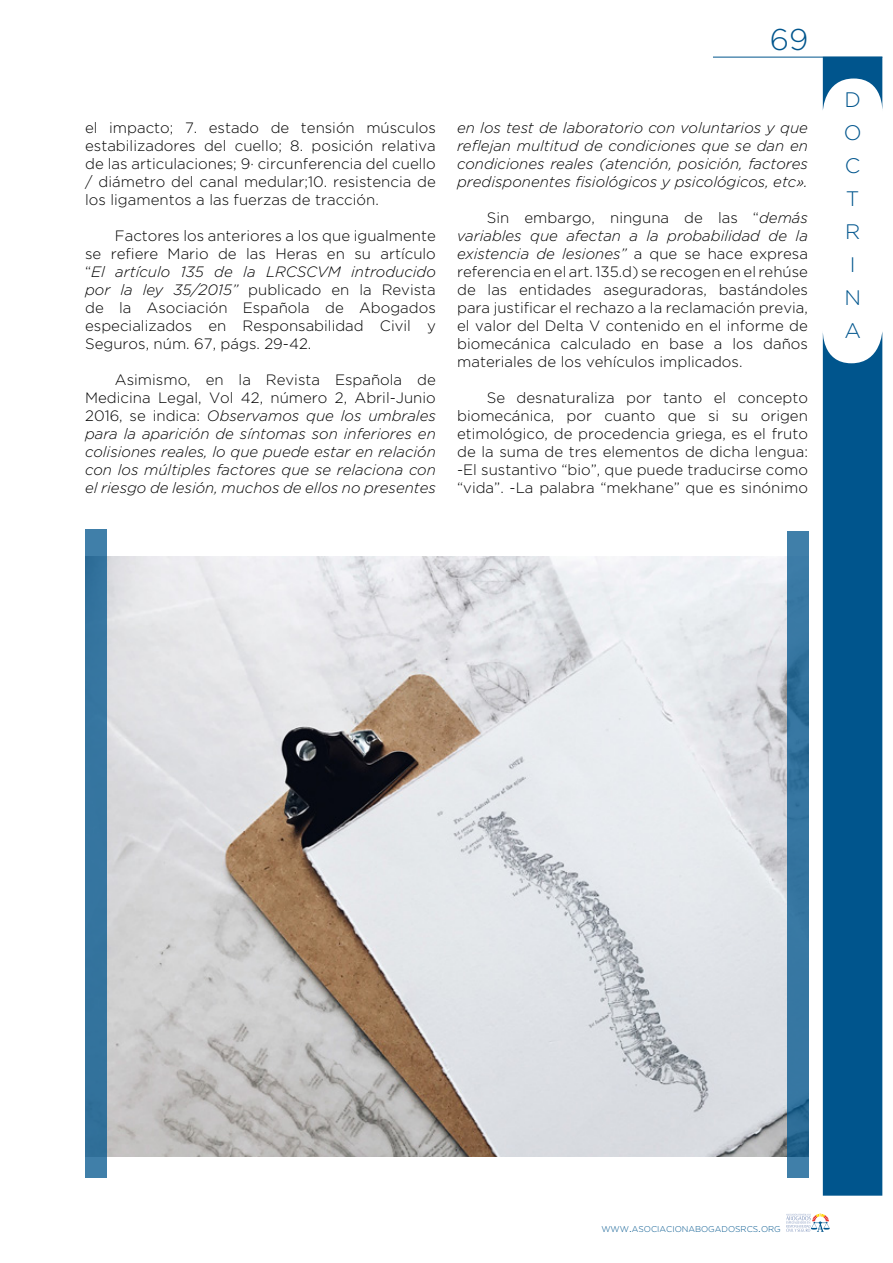
<style>
.page{position:relative;width:893px;height:1263px;background:#fff}
.page>*{position:absolute;margin:0;border:0;box-sizing:border-box;transform-origin:0 0}
.t1{font:300 30px "Gotham";color:#00558d}
.t2{font:300 21px/33px "Gotham";color:#00558d}
.t3{font:300 15px/18px "Gotham";color:#000;text-align:justify}
.t4{font:italic 300 15px/18px "Gotham";color:#000;text-align:justify}
.t5{font:300 8.4px "Gotham";color:#00558d}
.s1{font-style:italic}
.s2{font-style:normal}
.s3{font-size:12px}
</style>
<div class="page">
<hr style="left:713px;top:57px;width:169px;height:1px;background:#00558d">
<svg style="left:823px;top:57px;width:60px;height:52px"></svg>
<svg style="left:822px;top:332px;width:60px;height:864px;background:#3176a3"></svg>
<svg style="left:786px;top:1213px;width:44px;height:19px"></svg>
<img style="left:106px;top:557px;width:681px;height:600px">
<svg style="left:787px;top:531px;width:21px;height:647px;background:#34749e"></svg>
<div style="left:85px;top:529px;width:21px;height:649px;background:#35749f"></div>
<h1 class="t1" style="left:770px;top:24px;width:40px">69</h1>
<p class="t3" style="left:85px;top:118px;width:352px">el impacto; 7. estado de tensión músculos estabilizadores del cuello; 8. posición relativa de las articulaciones; 9· circunferencia del cuello / diámetro del canal medular;10. resistencia de los ligamentos a las fuerzas de tracción.</p>
<p class="t3" style="left:85px;top:226px;width:352px;text-indent:30px">Factores los anteriores a los que igualmente se refiere Mario de las Heras en su artículo “<span class="s1">El artículo 135 de la LRCSCVM introducido por la ley 35/2015”</span> publicado en la Revista de la Asociación Española de Abogados especializados en Responsabilidad Civil y Seguros, núm. 67, págs. 29-42.</p>
<p class="t4" style="left:85px;top:371px;width:352px;text-indent:30px"><span class="s2">Asimismo, en la Revista Española de Medicina Legal, Vol 42, número 2, Abril-Junio 2016, se indica:</span> Observamos que los umbrales para la aparición de síntomas son inferiores en colisiones reales, lo que puede estar en relación con los múltiples factores que se relaciona con el riesgo de lesión, muchos de ellos no presentes</p>
<p class="t4" style="left:457px;top:119px;width:352px">en los test de laboratorio con voluntarios y que reflejan multitud de condiciones que se dan en condiciones reales (atención, posición, factores predisponentes fisiológicos y psicológicos, etc».</p>
<p class="t3" style="left:457px;top:208px;width:352px;text-indent:30px">Sin embargo, ninguna de las “<span class="s1">demás variables que afectan a la probabilidad de la existencia de lesiones”</span> a que se hace expresa referencia en el art. 135.d) se recogen en el rehúse de las entidades aseguradoras, bastándoles para justificar el rechazo a la reclamación previa, el valor del Delta V contenido en el informe de biomecánica calculado en base a los daños materiales de los vehículos implicados.</p>
<p class="t3" style="left:457px;top:389px;width:352px;text-indent:30px">Se desnaturaliza por tanto el concepto biomecánica, por cuanto que si su origen etimológico, de procedencia griega, es el fruto de la suma de tres elementos de dicha lengua: -El sustantivo “bio”, que puede traducirse como “vida”. -La palabra “mekhane” que es sinónimo</p>
<h2 class="t2" style="left:844px;top:83px;width:19px">D<br>O<br>C<br>T<br>R<br>I<br>N<br>A</h2>
<p class="t5" style="left:601px;top:1224px;width:181px">WWW<span class="s3">.</span>ASOCIACIONABOGADOSRCS<span class="s3">.</span>ORG</p>
</div>
